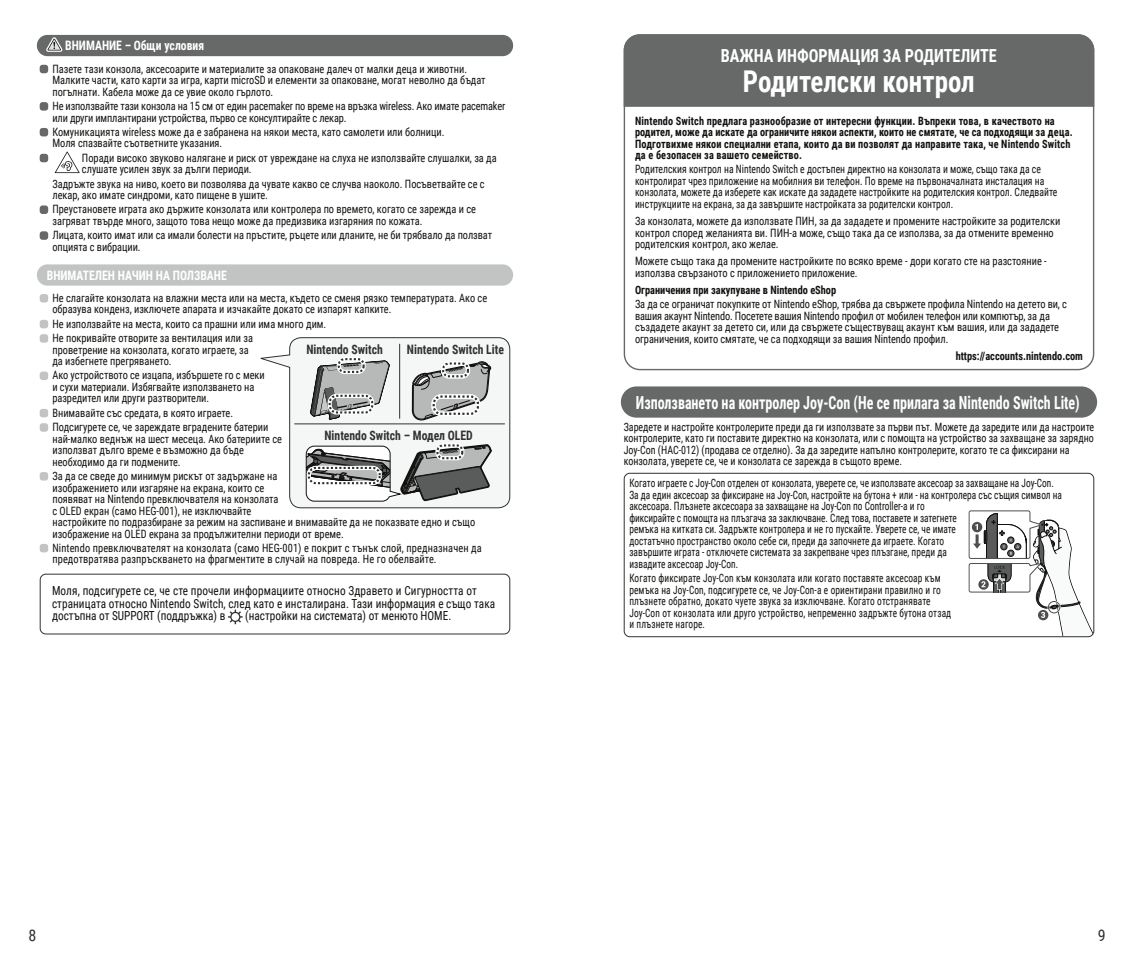
<style>
.page{position:relative;width:1134px;height:964px;background:#fff}
.page>*{position:absolute;margin:0;border:0;box-sizing:border-box;transform-origin:0 0}
.t1{font:700 30px "Roboto Condensed";color:#fff;scale:.9 1}
.t2{font:700 18px "Roboto Condensed";color:#fff;scale:.78 1}
.t3{font:700 18px "Roboto Condensed";color:#fff;scale:.9 1}
.t4{font:16px "Roboto Condensed";color:#313230}
.t5{font:700 13px "Roboto Condensed";color:#313230;scale:.9 1}
.t6{font:700 13px "Roboto Condensed";color:#fff;scale:.9 1}
.t7{font:12.4px/12.4px "Roboto Condensed";letter-spacing:.005em;color:#11110f;scale:.9 1}
.t8{font:11.6px/11.6px "Roboto Condensed";color:#11110f;scale:.9 1}
.t9{font:11.6px/11.6px "Roboto Condensed";color:#11110f;scale:.81 1}
.t10{font:11.6px/11.6px "Roboto Condensed";color:#11110f;scale:.87 1}
.t11{font:11.6px/11.6px "Roboto Condensed";color:#11110f;scale:.84 1}
.t12{font:700 11.6px/11.6px "Roboto Condensed";letter-spacing:.015em;color:#11110f;scale:.89 1}
.t13{font:700 11.6px "Roboto Condensed";letter-spacing:.015em;color:#11110f;scale:.9 1}
</style>
<div class="page">
<div style="left:624px;top:34px;width:470px;height:73px;background:#676968"></div>
<div style="left:621px;top:386px;width:476px;height:32px;background:#676968;border-radius:16px"></div>
<svg style="left:968px;top:510px;width:126px;height:126px"></svg>
<div style="left:624px;top:473px;width:470px;height:164px;border:1px solid #313230;border-radius:6px"></div>
<div style="left:37px;top:35px;width:476px;height:21px;background:#676968;border-radius:10px"></div>
<svg style="left:46px;top:37px;width:17px;height:15px"></svg>
<div style="left:40px;top:65px;width:8px;height:8px;background:#676968;border-radius:3px"></div>
<div style="left:40px;top:102px;width:8px;height:9px;background:#676968;border-radius:3px"></div>
<div style="left:40px;top:128px;width:8px;height:8px;background:#676968;border-radius:3px"></div>
<div style="left:40px;top:154px;width:8px;height:8px;background:#676968;border-radius:3px"></div>
<svg style="left:55px;top:151px;width:25px;height:22px"></svg>
<div style="left:40px;top:205px;width:8px;height:9px;background:#676968;border-radius:3px"></div>
<div style="left:40px;top:231px;width:8px;height:9px;background:#676968;border-radius:3px"></div>
<div style="left:37px;top:264px;width:476px;height:22px;background:#c2c4c4;border-radius:10px"></div>
<div style="left:40px;top:294px;width:8px;height:8px;background:#c2c4c4;border-radius:3px"></div>
<div style="left:40px;top:320px;width:8px;height:8px;background:#c2c4c4;border-radius:3px"></div>
<div style="left:40px;top:334px;width:8px;height:9px;background:#c2c4c4;border-radius:3px"></div>
<div style="left:40px;top:371px;width:8px;height:9px;background:#c2c4c4;border-radius:3px"></div>
<div style="left:40px;top:409px;width:8px;height:8px;background:#c2c4c4;border-radius:3px"></div>
<div style="left:40px;top:423px;width:8px;height:9px;background:#c2c4c4;border-radius:3px"></div>
<div style="left:40px;top:472px;width:8px;height:8px;background:#c2c4c4;border-radius:3px"></div>
<div style="left:40px;top:544px;width:8px;height:8px;background:#c2c4c4;border-radius:3px"></div>
<svg style="left:228px;top:609px;width:15px;height:15px"></svg>
<div style="left:40px;top:574px;width:470px;height:60px;border:1px solid #313230;border-radius:6px"></div>
<svg style="left:261px;top:338px;width:249px;height:170px"></svg>
<div style="left:435px;top:443px;width:29px;height:17px;border:4px solid #fff;border-radius:6px"></div>
<div style="left:436px;top:444px;width:27px;height:15px;border:2px dashed #313230;border-radius:6px"></div>
<div style="left:307px;top:466px;width:75px;height:19px;border:4px solid #fff;border-radius:7px"></div>
<div style="left:308px;top:467px;width:73px;height:17px;border:2px dashed #313230;border-radius:7px"></div>
<hr style="left:399px;top:344px;width:1px;height:74px;background:#313230">
<hr style="left:295px;top:423px;width:209px;height:1px;background:#313230">
<p class="t6" style="left:65px;top:37px;width:156px">ВНИМАНИЕ – Общи условия</p>
<p class="t8" style="left:52px;top:62px;width:483px">Пазете тази конзола, аксесоарите и материалите за опаковане далеч от малки деца и животни.<br>Малките части, като карти за игра, карти microSD и елементи за опаковане, могат неволно да бъдат погълнати. Кабела може да се увие около гърлото.</p>
<p class="t8" style="left:52px;top:100px;width:505px">Не използвайте тази конзола на 15 см от един pacemaker по време на връзка wireless. Ако имате pacemaker или други имплантирани устройства, първо се консултирайте с лекар.</p>
<p class="t8" style="left:52px;top:126px;width:437px">Комуникацията wireless може да е забранена на някои места, като самолети или болници.<br>Моля спазвайте съответните указания.</p>
<p class="t8" style="left:82px;top:151px;width:462px">Поради високо звуково налягане и риск от увреждане на слуха не използвайте слушалки, за да слушате усилен звук за дълги периоди.</p>
<p class="t8" style="left:52px;top:177px;width:482px">Задръжте звука на ниво, което ви позволява да чувате какво се случва наоколо. Посъветвайте се с лекар, ако имате синдроми, като пищене в ушите.</p>
<p class="t8" style="left:52px;top:203px;width:472px">Преустановете играта ако държите конзолата или контролера по времето, когато се зарежда и се загряват твърде много, защото това нещо може да предизвика изгаряния по кожата.</p>
<p class="t8" style="left:52px;top:229px;width:490px">Лицата, които имат или са имали болести на пръстите, ръцете или дланите, не би трябвало да ползват опцията с вибрации.</p>
<p class="t6" style="left:47px;top:266px;width:202px">ВНИМАТЕЛЕН НАЧИН НА ПОЛЗВАНЕ</p>
<p class="t8" style="left:52px;top:292px;width:485px">Не слагайте конзолата на влажни места или на места, където се сменя рязко температурата. Ако се образува конденз, изключете апарата и изчакайте докато се изпарят капките.</p>
<p class="t8" style="left:52px;top:316px;width:306px;line-height:14.4px">Не използвайте на места, които са прашни или има много дим.<br>Не покривайте отворите за вентилация или за</p>
<p class="t8" style="left:52px;top:343px;width:220px">проветрение на конзолата, когато играете, за да избегнете прегряването.</p>
<p class="t8" style="left:52px;top:369px;width:237px">Ако устройството се изцапа, избършете го с меки и сухи материали. Избягвайте използването на разредител или други разтворители.</p>
<p class="t8" style="left:52px;top:405px;width:241px;line-height:14.4px">Внимавайте със средата, в която играете.<br>Подсигурете се, че зареждате вградените батерии</p>
<p class="t8" style="left:52px;top:432px;width:257px">най-малко веднъж на шест месеца. Ако батериите се използват дълго време е възможно да бъде необходимо да ги подмените.</p>
<p class="t8" style="left:52px;top:470px;width:471px">За да се сведе до минимум рискът от задържане на<br>изображението или изгаряне на екрана, които се<br>появяват на Nintendo превключвателя на конзолата<br>с OLED екран (само HEG-001), не изключвайте<br>настройките по подразбиране за режим на заспиване и внимавайте да не показвате едно и също изображение на OLED екрана за продължителни периоди от време.</p>
<p class="t8" style="left:52px;top:541px;width:479px">Nintendo превключвателят на конзолата (само HEG-001) е покрит с тънък слой, предназначен да предотвратява разпръскването на фрагментите в случай на повреда. Не го обелвайте.</p>
<p class="t7" style="left:52px;top:584px;width:494px">Моля, подсигурете се, че сте прочели информациите относно Здравето и Сигурността от страницата относно Nintendo Switch, след като е инсталирана. Тази информация е също така достъпна от SUPPORT (поддръжка) в</p>
<p class="t5" style="left:306px;top:340px;width:87px">Nintendo Switch</p>
<p class="t5" style="left:407px;top:340px;width:109px">Nintendo Switch Lite</p>
<p class="t5" style="left:324px;top:426px;width:166px">Nintendo Switch – Mодел OLED</p>
<p class="t7" style="left:245px;top:609px;width:231px">(настройки на системата) от менюто HOME.</p>
<h2 class="t3" style="left:721px;top:43px;width:308px">ВАЖНА ИНФОРМАЦИЯ ЗА РОДИТЕЛИТЕ</h2>
<h1 class="t1" style="left:743px;top:61px;width:259px">Родителски контрол</h1>
<p class="t12" style="left:635px;top:114px;width:493px">Nintendo Switch предлага разнообразие от интересни функции. Въпреки това, в качеството на родител, може да искате да ограничите някои аспекти, които не смятате, че са подходящи за деца.<br>Подготвихме някои специални етапа, които да ви позволят да направите така, че Nintendo Switch да е безопасен за вашето семейство.</p>
<p class="t11" style="left:635px;top:163px;width:504px">Родителския контрол на Nintendo Switch е достъпен директно на конзолата и може, също така да се контролират чрез приложение на мобилния ви телефон. По време на първоначалната инсталация на конзолата, можете да изберете как искате да зададете настройките на родителския контрол. Следвайте инструкциите на екрана, за да завършите настройката за родителски контрол.</p>
<p class="t8" style="left:635px;top:215px;width:474px">За конзолата, можете да използвате ПИН, за да зададете и промените настройките за родителски контрол според желанията ви. ПИН-а може, също така да се използва, за да отмените временно родителския контрол, ако желае.</p>
<p class="t8" style="left:635px;top:255px;width:459px">Можете също така да промените настройките по всяко време - дори когато сте на разстояние - използва свързаното с приложението приложение.</p>
<p class="t13" style="left:635px;top:282px;width:225px">Ограничения при закупуване в Nintendo eShop</p>
<p class="t8" style="left:635px;top:298px;width:481px">За да се ограничат покупките от Nintendo eShop, трябва да свържете профила Nintendo на детето ви, с вашия акаунт Nintendo. Посетете вашия Nintendo профил от мобилен телефон или компютър, за да създадете акаунт за детето си, или да свържете съществуващ акаунт към вашия, или да зададете ограничения, които смятате, че са подходящи за вашия Nintendo профил.</p>
<p class="t13" style="left:956px;top:348px;width:143px">https://accounts.nintendo.com</p>
<h2 class="t2" style="left:636px;top:390px;width:571px">Използването на контролер Joy-Con (Не се прилага за Nintendo Switch Lite)</h2>
<p class="t10" style="left:624px;top:420px;width:542px">Заредете и настройте контролерите преди да ги използвате за първи път. Можете да заредите или да настроите контролерите, като ги поставите директно на конзолата, или с помощта на устройство за захващане за зарядно Joy-Con (HAC-012) (продава се отделно). За да заредите напълно контролерите, когато те са фиксирани на конзолата, уверете се, че и конзолата се зарежда в същото време.</p>
<p class="t9" style="left:629px;top:477px;width:536px">Когато играете с Joy-Con отделен от конзолата, уверете се, че използвате аксесоар за захващане на Joy-Con.<br>За да един аксесоар за фиксиране на Joy-Con, настройте на бутона + или - на контролера със същия символ на аксесоара. Плъзнете аксесоара за захващане на Joy-Con по Controller-а и го<br>фиксирайте с помощта на плъзгача за заключване. След това, поставете и затегнете<br>ремъка на китката си. Задръжте контролера и не го пускайте. Уверете се, че имате<br>достатъчно пространство около себе си, преди да започнете да играете. Когато<br>завършите играта - отключете системата за закрепване чрез плъзгане, преди да<br>извадите аксесоар Joy-Con.</p>
<p class="t9" style="left:629px;top:572px;width:399px">Когато фиксирате Joy-Con към конзолата или когато поставяте аксесоар към ремъка на Joy-Con, подсигурете се, че Joy-Con-а е ориентирани правилно и го плъзнете обратно, докато чуете звука за изключване. Когато отстранявате Joy-Con от конзолата или друго устройство, непременно задръжте бутона отзад и плъзнете нагоре.</p>
<h3 class="t4" style="left:28px;top:924px;width:9px">8</h3>
<h3 class="t4" style="left:1098px;top:924px;width:9px">9</h3>
</div>
